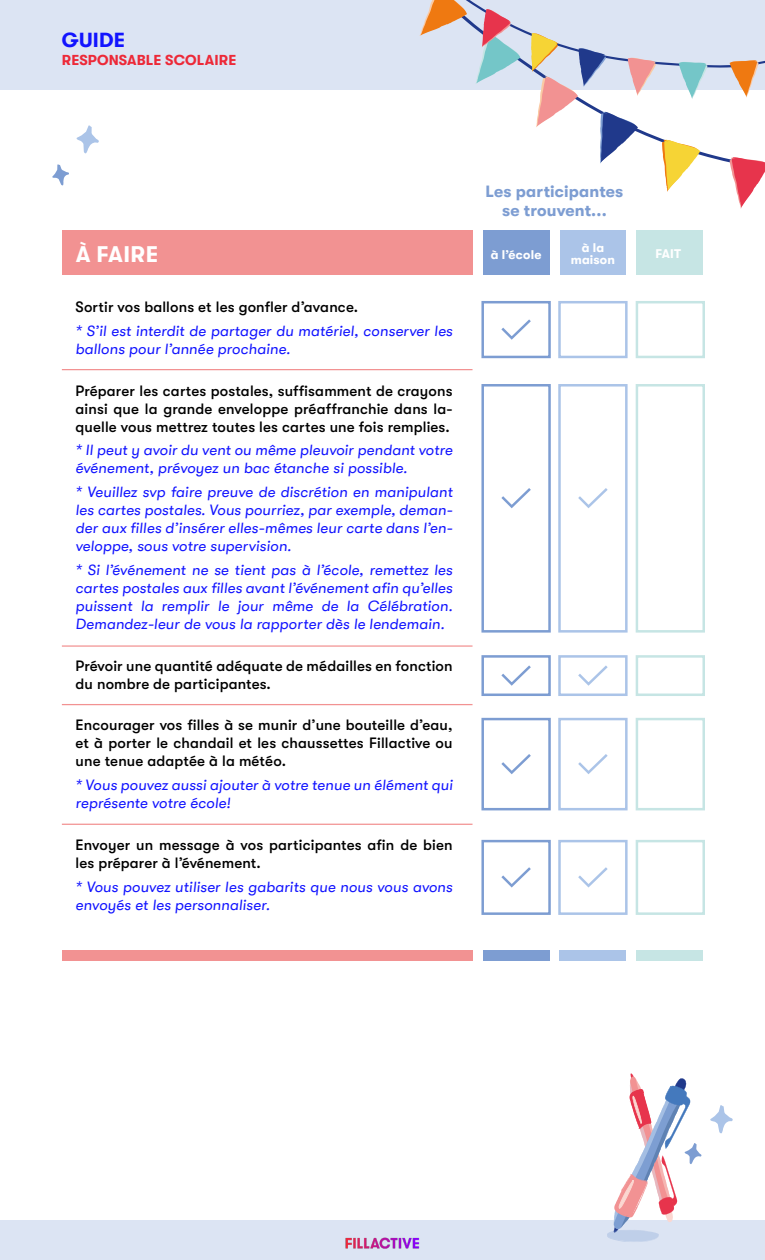
<style>
.page{position:relative;width:765px;height:1260px;background:#fff}
.page>*{position:absolute;margin:0;border:0;box-sizing:border-box;transform-origin:0 0}
.t1{font:700 22.5px "GT Walsheim";letter-spacing:.02em;color:#fff}
.t2{font:700 20.25px "GT Walsheim";letter-spacing:.01em;color:#1214ff}
.t3{font:700 16.25px/19.5px "GT Walsheim";letter-spacing:.01em;color:#7d9dd2;text-align:center}
.t4{font:italic 15px/18px "GT Walsheim";letter-spacing:.01em;color:#1214ff}
.t5{font:500 15px/18px "GT Walsheim";letter-spacing:.01em;color:#000;text-align:justify}
.t6{font:700 14.38px "GT Walsheim";letter-spacing:.01em;color:#ed2938}
.t7{font:700 12.5px/12.5px "GT Walsheim";letter-spacing:.01em;color:#fff;text-align:center}
</style>
<div class="page">
<div style="left:0;top:1px;width:765px;height:89px;background:#dce4f3"></div>
<div style="left:0;top:1221px;width:765px;height:39px;background:#dce4f3"></div>
<img style="left:345px;top:1237px;width:75px;height:12px">
<svg style="left:420px;top:0;width:345px;height:209px"></svg>
<div style="left:62px;top:231px;width:411px;height:44px;background:#f29292"></div>
<div style="left:62px;top:951px;width:411px;height:10px;background:#f29292"></div>
<div style="left:560px;top:231px;width:66px;height:44px;background:#abc4e8"></div>
<div style="left:560px;top:951px;width:66px;height:10px;background:#abc4e8"></div>
<div style="left:483px;top:231px;width:67px;height:44px;background:#7d9dd2"></div>
<div style="left:483px;top:951px;width:67px;height:10px;background:#7d9dd2"></div>
<div style="left:636px;top:231px;width:67px;height:44px;background:#c6e5e4"></div>
<div style="left:636px;top:951px;width:67px;height:10px;background:#c6e5e4"></div>
<hr style="left:62px;top:824px;width:411px;height:1px;background:#f29292">
<hr style="left:62px;top:704px;width:411px;height:1px;background:#f29292">
<hr style="left:62px;top:645px;width:411px;height:2px;background:#f29292">
<hr style="left:62px;top:369px;width:411px;height:1px;background:#f29292">
<div style="left:481px;top:840px;width:70px;height:75px;border:2px solid #7d9dd2"></div>
<div style="left:481px;top:718px;width:70px;height:92px;border:2px solid #7d9dd2"></div>
<div style="left:481px;top:655px;width:70px;height:41px;border:2px solid #7d9dd2"></div>
<div style="left:481px;top:384px;width:70px;height:249px;border:2px solid #7d9dd2"></div>
<div style="left:481px;top:301px;width:70px;height:57px;border:2px solid #7d9dd2"></div>
<div style="left:558px;top:840px;width:70px;height:75px;border:2px solid #abc4e8"></div>
<div style="left:558px;top:718px;width:70px;height:92px;border:2px solid #abc4e8"></div>
<div style="left:558px;top:655px;width:70px;height:41px;border:2px solid #abc4e8"></div>
<div style="left:558px;top:384px;width:70px;height:249px;border:2px solid #abc4e8"></div>
<div style="left:558px;top:301px;width:70px;height:57px;border:2px solid #abc4e8"></div>
<div style="left:636px;top:840px;width:69px;height:75px;border:2px solid #c6e5e4"></div>
<div style="left:636px;top:718px;width:69px;height:92px;border:2px solid #c6e5e4"></div>
<div style="left:636px;top:655px;width:69px;height:41px;border:2px solid #c6e5e4"></div>
<div style="left:636px;top:384px;width:69px;height:249px;border:2px solid #c6e5e4"></div>
<div style="left:636px;top:301px;width:69px;height:57px;border:2px solid #c6e5e4"></div>
<svg style="left:501px;top:319px;width:30px;height:21px"></svg>
<svg style="left:501px;top:488px;width:30px;height:21px"></svg>
<svg style="left:501px;top:665px;width:30px;height:21px"></svg>
<svg style="left:501px;top:754px;width:30px;height:20px"></svg>
<svg style="left:501px;top:867px;width:30px;height:21px"></svg>
<svg style="left:578px;top:488px;width:30px;height:20px"></svg>
<svg style="left:578px;top:665px;width:30px;height:21px"></svg>
<svg style="left:578px;top:754px;width:30px;height:20px"></svg>
<svg style="left:578px;top:867px;width:30px;height:21px"></svg>
<svg style="left:710px;top:1105px;width:23px;height:28px"></svg>
<svg style="left:607px;top:1073px;width:95px;height:169px"></svg>
<svg style="left:77px;top:125px;width:22px;height:28px"></svg>
<svg style="left:52px;top:164px;width:17px;height:21px"></svg>
<h2 class="t2" style="left:62px;top:29px;width:65px">GUIDE</h2>
<p class="t6" style="left:62px;top:52px;width:176px">RESPONSABLE SCOLAIRE</p>
<h1 class="t1" style="left:76px;top:241px;width:84px">À FAIRE</h1>
<p class="t5" style="left:76px;top:298px;width:284px">Sortir vos ballons et les gonfler d’avance.</p>
<p class="t4" style="left:76px;top:322px;width:379px">* S’il est interdit de partager du matériel, conserver les ballons pour l’année prochaine.</p>
<p class="t5" style="left:76px;top:381px;width:379px">Préparer les cartes postales, suffisamment de crayons ainsi que la grande enveloppe préaffranchie dans la&shy;quelle vous mettrez toutes les cartes une fois remplies.</p>
<p class="t4" style="left:76px;top:441px;width:379px">* Il peut y avoir du vent ou même pleuvoir pendant votre événement, prévoyez un bac étanche si possible.</p>
<p class="t4" style="left:76px;top:483px;width:379px;text-align:justify">* Veuillez svp faire preuve de discrétion en manipulant les cartes postales. Vous pourriez, par exemple, deman&shy;der aux filles d’insérer elles-mêmes leur carte dans l’en&shy;veloppe, sous votre supervision.</p>
<p class="t4" style="left:76px;top:561px;width:379px;text-align:justify">* Si l’événement ne se tient pas à l’école, remettez les cartes postales aux filles avant l’événement afin qu’elles puissent la remplir le jour même de la Célébration.<br>Demandez-leur de vous la rapporter dès le lendemain.</p>
<p class="t5" style="left:76px;top:656px;width:379px">Prévoir une quantité adéquate de médailles en fonction du nombre de participantes.</p>
<p class="t5" style="left:76px;top:716px;width:379px">Encourager vos filles à se munir d’une bouteille d’eau, et à porter le chandail et les chaussettes Fillactive ou une tenue adaptée à la météo.</p>
<p class="t4" style="left:76px;top:776px;width:379px">* Vous pouvez aussi ajouter à votre tenue un élément qui représente votre école!</p>
<p class="t5" style="left:76px;top:836px;width:379px">Envoyer un message à vos participantes afin de bien les préparer à l’événement.</p>
<p class="t4" style="left:76px;top:877px;width:379px">* Vous pouvez utiliser les gabarits que nous vous avons envoyés et les personnaliser.</p>
<p class="t3" style="left:486px;top:181px;width:139px">Les participantes se trouvent...</p>
<p class="t7" style="left:571px;top:241px;width:46px">à la maison</p>
<p class="t7" style="left:491px;top:249px;width:52px">à l’école</p>
<p class="t7" style="left:655px;top:248px;width:27px">FAIT</p>
</div>
